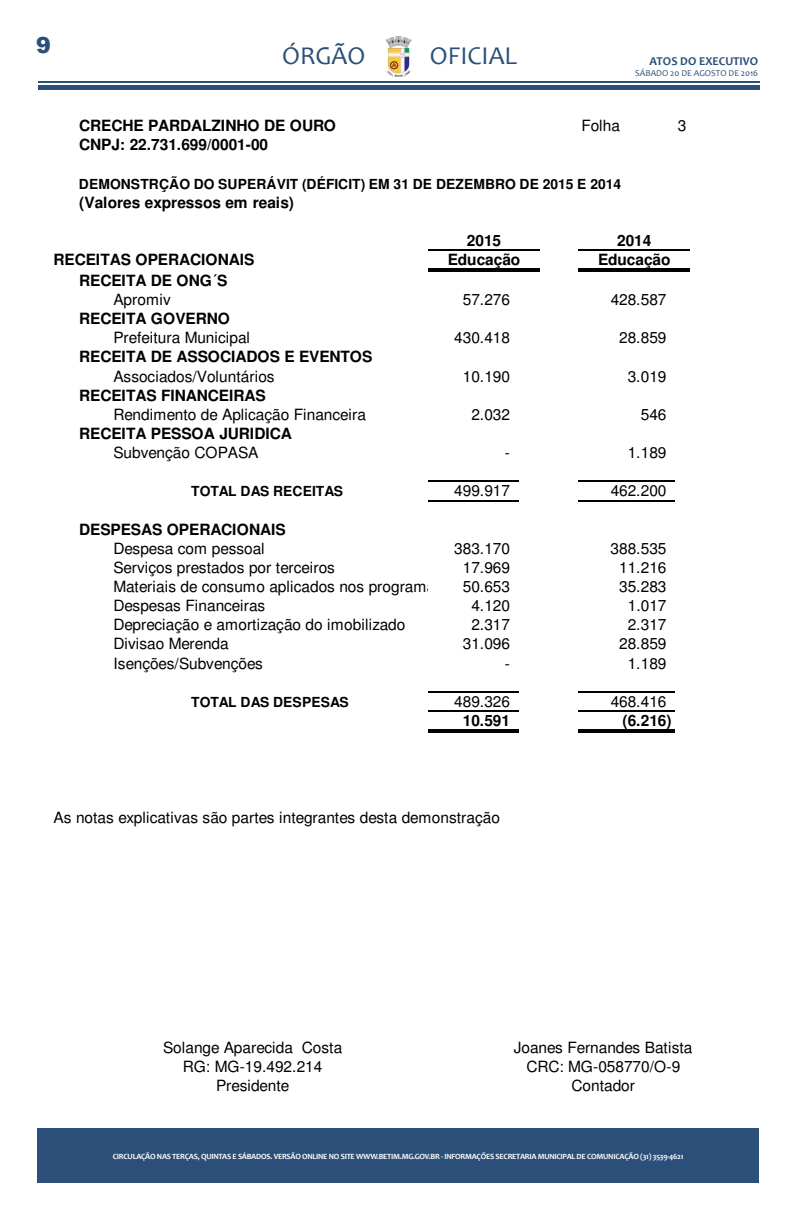
<style>
.page{position:relative;width:794px;height:1219px;background:#fff}
.page>*{position:absolute;margin:0;border:0;box-sizing:border-box;transform-origin:0 0}
.t1{font:25.7px "Candara";color:#2b4f78}
.t2{font:900 22.2px "Arial";color:#2b4f78}
.t3{font:15.5px/19.1px "Helvetica";letter-spacing:-.005em;color:#000;text-align:center}
.t4{font:700 15.5px/21.2px "Helvetica";letter-spacing:-.01em;color:#000;text-align:center}
.t5{font:700 13.8px "Helvetica";letter-spacing:.01em;color:#000}
.t6{font:700 12px "Candara";color:#2b4f78}
.t7{font:9px "Candara";color:#2b4f78}
.t8{font:700 8px "Candara";letter-spacing:-.03em;color:#fff}
</style>
<div class="page">
<img style="left:385px;top:36px;width:27px;height:40px">
<hr style="left:38px;top:82px;width:722px;height:1px;background:#2b4f78">
<hr style="left:38px;top:85px;width:722px;height:4px;background:#2b4f78">
<div style="left:37px;top:1129px;width:722px;height:54px;background:#2b4f78"></div>
<hr style="left:428px;top:250px;width:111px;height:1px;background:#000">
<hr style="left:428px;top:268px;width:111px;height:2px;background:#000">
<hr style="left:428px;top:271px;width:111px;height:1px;background:#000">
<hr style="left:428px;top:481px;width:90px;height:1px;background:#000">
<hr style="left:428px;top:500px;width:90px;height:1px;background:#000">
<hr style="left:428px;top:691px;width:90px;height:2px;background:#000">
<hr style="left:428px;top:710px;width:90px;height:2px;background:#000">
<hr style="left:428px;top:729px;width:90px;height:1px;background:#000">
<hr style="left:428px;top:732px;width:90px;height:1px;background:#000">
<hr style="left:578px;top:250px;width:111px;height:1px;background:#000">
<hr style="left:578px;top:268px;width:111px;height:2px;background:#000">
<hr style="left:578px;top:271px;width:111px;height:1px;background:#000">
<hr style="left:578px;top:481px;width:97px;height:1px;background:#000">
<hr style="left:578px;top:500px;width:97px;height:1px;background:#000">
<hr style="left:578px;top:691px;width:97px;height:2px;background:#000">
<hr style="left:578px;top:710px;width:97px;height:2px;background:#000">
<hr style="left:578px;top:729px;width:97px;height:1px;background:#000">
<hr style="left:578px;top:732px;width:97px;height:1px;background:#000">
<h2 class="t2" style="left:36px;top:29px;width:16px">9</h2>
<h1 class="t1" style="left:282px;top:40px;width:85px">ÓRGÃO</h1>
<h1 class="t1" style="left:430px;top:40px;width:89px">OFICIAL</h1>
<p class="t6" style="left:649px;top:53px;width:110px">ATOS DO EXECUTIVO</p>
<p class="t7" style="left:635px;top:67px;width:124px">SÁBADO 20 DE AGOSTO DE 2016</p>
<p class="t4" style="left:79px;top:118px;width:258px;line-height:19.1px;text-align:left">CRECHE PARDALZINHO DE OURO<br>CNPJ: 22.731.699/0001-00</p>
<p class="t3" style="left:581px;top:116px;width:40px">Folha</p>
<p class="t3" style="left:678px;top:116px;width:10px">3</p>
<p class="t5" style="left:79px;top:178px;width:544px">DEMONSTRÇÃO DO SUPERÁVIT (DÉFICIT) EM 31 DE DEZEMBRO DE 2015 E 2014</p>
<p class="t4" style="left:79px;top:193px;width:216px">(Valores expressos em reais)</p>
<p class="t4" style="left:467px;top:231px;width:36px">2015</p>
<p class="t4" style="left:617px;top:231px;width:36px">2014</p>
<p class="t4" style="left:448px;top:250px;width:74px">Educação</p>
<p class="t4" style="left:598px;top:250px;width:74px">Educação</p>
<p class="t4" style="left:54px;top:250px;width:202px">RECEITAS OPERACIONAIS<br>RECEITA DE ONG´S</p>
<p class="t3" style="left:113px;top:290px;width:59px">Apromiv</p>
<p class="t3" style="left:463px;top:290px;width:49px">57.276</p>
<p class="t3" style="left:610px;top:290px;width:57px">428.587</p>
<p class="t4" style="left:79px;top:309px;width:152px">RECEITA GOVERNO</p>
<p class="t3" style="left:113px;top:328px;width:138px">Prefeitura Municipal</p>
<p class="t3" style="left:454px;top:328px;width:57px">430.418</p>
<p class="t3" style="left:619px;top:328px;width:49px">28.859</p>
<p class="t4" style="left:79px;top:348px;width:295px">RECEITA DE ASSOCIADOS E EVENTOS</p>
<p class="t3" style="left:113px;top:367px;width:163px">Associados/Voluntários</p>
<p class="t3" style="left:463px;top:367px;width:49px">10.190</p>
<p class="t3" style="left:628px;top:367px;width:40px">3.019</p>
<p class="t4" style="left:79px;top:386px;width:188px">RECEITAS FINANCEIRAS</p>
<p class="t3" style="left:113px;top:405px;width:254px">Rendimento de Aplicação Financeira</p>
<p class="t3" style="left:471px;top:405px;width:40px">2.032</p>
<p class="t3" style="left:641px;top:405px;width:27px">546</p>
<p class="t4" style="left:79px;top:424px;width:214px">RECEITA PESSOA JURIDICA</p>
<p class="t3" style="left:113px;top:443px;width:147px">Subvenção COPASA</p>
<p class="t3" style="left:505px;top:443px;width:7px">-</p>
<p class="t3" style="left:628px;top:443px;width:40px">1.189</p>
<p class="t5" style="left:191px;top:486px;width:153px">TOTAL DAS RECEITAS</p>
<p class="t3" style="left:454px;top:481px;width:57px">499.917</p>
<p class="t3" style="left:610px;top:481px;width:57px">462.200</p>
<p class="t4" style="left:79px;top:520px;width:208px">DESPESAS OPERACIONAIS</p>
<p class="t3" style="left:113px;top:539px;width:153px">Despesa com pessoal</p>
<p class="t3" style="left:454px;top:539px;width:57px">383.170</p>
<p class="t3" style="left:610px;top:539px;width:57px">388.535</p>
<p class="t3" style="left:113px;top:558px;width:223px">Serviços prestados por terceiros</p>
<p class="t3" style="left:463px;top:558px;width:49px">17.969</p>
<p class="t3" style="left:619px;top:558px;width:49px">11.216</p>
<p class="t3" style="left:113px;top:577px;width:323px">Materiais de consumo aplicados nos programa</p>
<p class="t3" style="left:463px;top:577px;width:49px">50.653</p>
<p class="t3" style="left:619px;top:577px;width:49px">35.283</p>
<p class="t3" style="left:113px;top:596px;width:153px">Despesas Financeiras</p>
<p class="t3" style="left:471px;top:596px;width:40px">4.120</p>
<p class="t3" style="left:628px;top:596px;width:40px">1.017</p>
<p class="t3" style="left:113px;top:615px;width:293px">Depreciação e amortização do imobilizado</p>
<p class="t3" style="left:471px;top:615px;width:40px">2.317</p>
<p class="t3" style="left:628px;top:615px;width:40px">2.317</p>
<p class="t3" style="left:113px;top:634px;width:117px">Divisao Merenda</p>
<p class="t3" style="left:463px;top:634px;width:49px">31.096</p>
<p class="t3" style="left:619px;top:634px;width:49px">28.859</p>
<p class="t3" style="left:113px;top:654px;width:151px">Isenções/Subvenções</p>
<p class="t3" style="left:505px;top:654px;width:7px">-</p>
<p class="t3" style="left:628px;top:654px;width:40px">1.189</p>
<p class="t5" style="left:191px;top:697px;width:159px">TOTAL DAS DESPESAS</p>
<p class="t3" style="left:454px;top:692px;width:57px">489.326</p>
<p class="t3" style="left:610px;top:692px;width:57px">468.416</p>
<p class="t4" style="left:463px;top:711px;width:49px">10.591</p>
<p class="t4" style="left:622px;top:711px;width:51px">(6.216)</p>
<p class="t3" style="left:54px;top:808px;width:448px">As notas explicativas são partes integrantes desta demonstração</p>
<p class="t3" style="left:163px;top:1038px;width:181px">Solange Aparecida Costa</p>
<p class="t3" style="left:514px;top:1038px;width:180px">Joanes Fernandes Batista</p>
<p class="t3" style="left:183px;top:1057px;width:141px">RG: MG-19.492.214<br>Presidente</p>
<p class="t3" style="left:526px;top:1057px;width:155px">CRC: MG-058770/O-9<br>Contador</p>
<p class="t8" style="left:113px;top:1151px;width:572px">CIRCULAÇÃO NAS TERÇAS, QUINTAS E SÁBADOS. VERSÃO ONLINE NO SITE WWW.BETIM.MG.GOV.BR - INFORMAÇÕES SECRETARIA MUNICIPAL DE COMUNICAÇÃO (31) 3539-4621</p>
</div>
